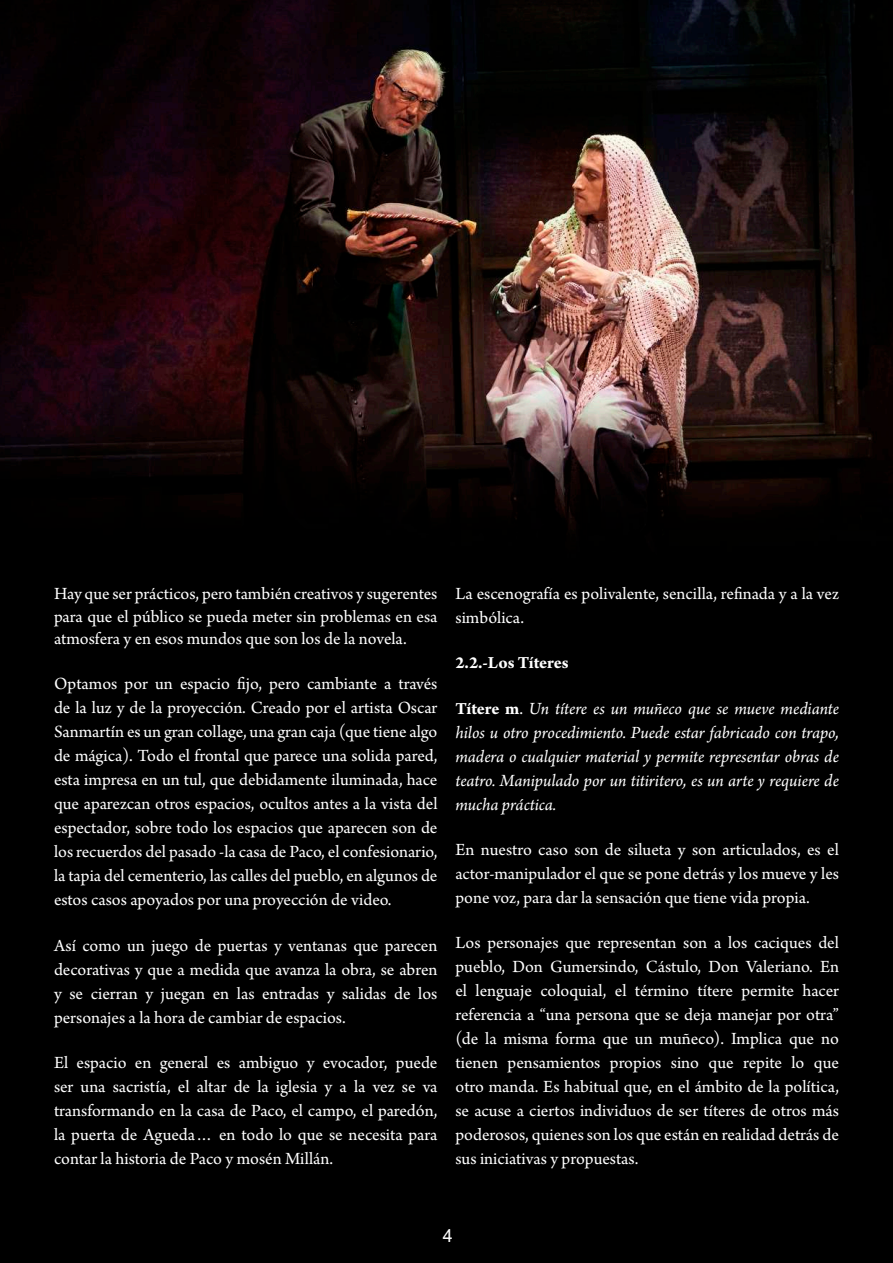
<style>
.page{position:relative;width:893px;height:1263px;background:#fff}
.page>*{position:absolute;margin:0;border:0;box-sizing:border-box;transform-origin:0 0}
.t1{font:18px/24px "Arno Pro";color:#fff;text-align:justify}
.t2{font:italic 18px/24px "Arno Pro";letter-spacing:-.005em;color:#fff;text-align:justify}
.t3{font:700 18px "Arno Pro";letter-spacing:-.005em;color:#fff}
.t4{font:18px "Minion Pro";color:#fff}
.t5{font:18px "Arial";color:#fff}
.s1{font-weight:700;font-style:normal}
.s2{font-style:normal}
</style>
<div class="page">
<img style="left:0;top:0;width:893px;height:1263px">
<p class="t1" style="left:54px;top:583px;width:385px;line-height:22.5px">Hay que ser prácticos, pero también creativos y sugerentes para que el público se pueda meter sin problemas en esa atmosfera y en esos mundos que son los de la novela.</p>
<p class="t1" style="left:54px;top:673px;width:385px">Optamos por un espacio fijo, pero cambiante a través de la luz y de la proyección. Creado por el artista Oscar Sanmartín es un gran collage, una gran caja (que tiene algo de mágica). Todo el frontal que parece una solida pared, esta impresa en un tul, que debidamente iluminada, hace que aparezcan otros espacios, ocultos antes a la vista del espectador, sobre todo los espacios que aparecen son de los recuerdos del pasado -la casa de Paco, el confesionario, la tapia del cementerio, las calles del pueblo, en algunos de estos casos apoyados por una proyección de video.</p>
<p class="t1" style="left:54px;top:934px;width:385px">Así como un juego de puertas y ventanas que parecen decorativas y que a medida que avanza la obra, se abren y se cierran y juegan en las entradas y salidas de los personajes a la hora de cambiar de espacios.</p>
<p class="t1" style="left:54px;top:1051px;width:385px">El espacio en general es ambiguo y evocador, puede ser una sacristía, el altar de la iglesia y a la vez se va transformando en la casa de Paco, el campo, el paredón, la puerta de Agueda… en todo lo que se necesita para contar la historia de Paco y mosén Millán.</p>
<p class="t1" style="left:455px;top:583px;width:385px">La escenografía es polivalente, sencilla, refinada y a la vez simbólica.</p>
<p class="t3" style="left:455px;top:652px;width:115px">2.2.-Los Títeres</p>
<p class="t2" style="left:455px;top:697px;width:385px"><span class="s1">Títere m</span><span class="s2">.</span> Un títere es un muñeco que se mueve mediante hilos u otro procedimiento. Puede estar fabricado con trapo, madera o cualquier material y permite representar obras de teatro. Manipulado por un titiritero, es un arte y requiere de mucha práctica.</p>
<p class="t1" style="left:455px;top:838px;width:385px">En nuestro caso son de silueta y son articulados, es el actor-manipulador el que se pone detrás y los mueve y les pone voz, para dar la sensación que tiene vida propia.</p>
<p class="t1" style="left:455px;top:932px;width:385px">Los personajes que representan son a los caciques del pueblo, Don Gumersindo, Cástulo, Don Valeriano. En el lenguaje coloquial, el término títere permite hacer referencia a “una persona que se deja manejar por otra” (de la misma forma que un muñeco). Implica que no tienen pensamientos propios sino que repite lo que otro manda. Es habitual que, en el ámbito de la política, se acuse a ciertos individuos de ser títeres de otros más poderosos, quienes son los que están en realidad detrás de sus iniciativas y propuestas.</p>
<p class="t5" style="left:443px;top:1224px;width:12px">4</p>
<p class="t4" style="left:442px;top:1225px;width:10px">5</p>
</div>
